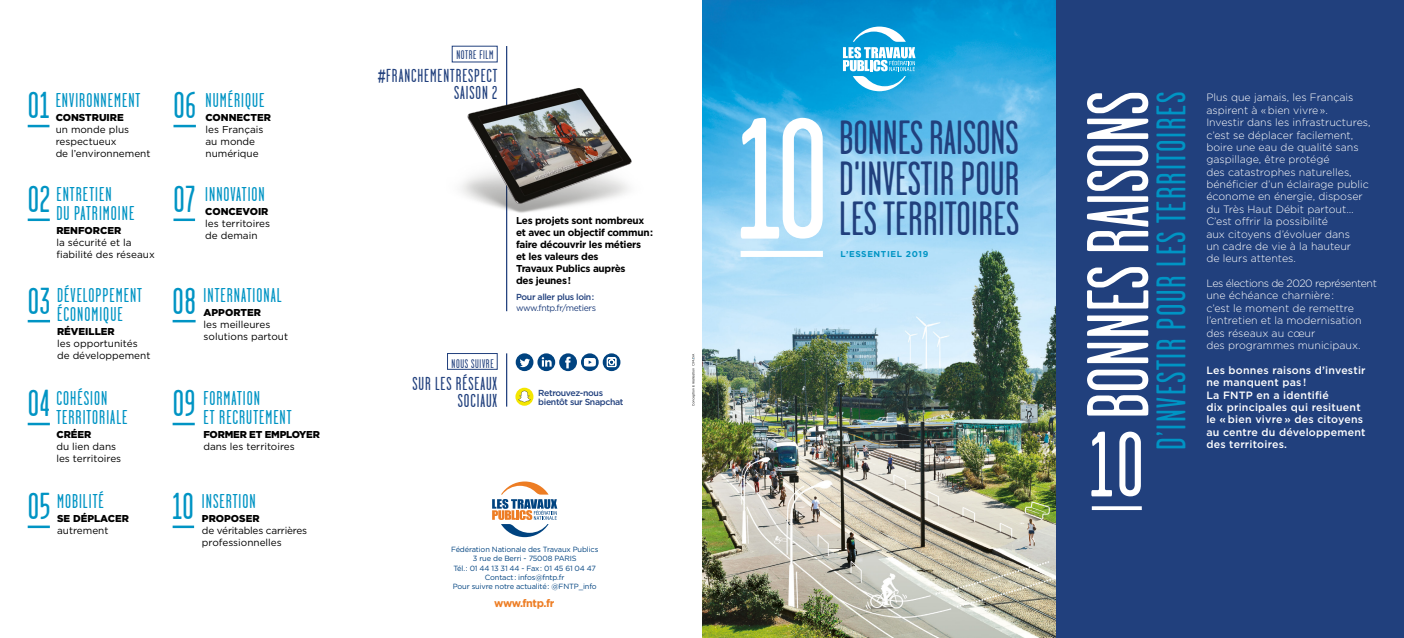
<style>
.page{position:relative;width:1404px;height:638px;background:#fff}
.page>*{position:absolute;margin:0;border:0;box-sizing:border-box;transform-origin:0 0}
.t1{font:172.5px "Garage Gothic";color:#fff}
.t2{font:92.5px "Garage Gothic";color:#fff}
.t3{font:87.5px "Garage Gothic";color:#fff}
.t4{font:47.88px/40.8px "Garage Gothic";letter-spacing:.005em;color:#21407d}
.t5{font:41.25px "Garage Gothic";letter-spacing:.04em;color:#0094c4}
.t6{font:37.5px "Garage Gothic";letter-spacing:.02em;color:#0094c4}
.t7{font:20px "Garage Gothic";letter-spacing:.05em;color:#0094c4}
.t8{font:18.75px/17px "Garage Gothic";letter-spacing:.05em;color:#21407d;text-align:right}
.t9{font:12.5px "Garage Gothic";letter-spacing:.05em;color:#21407d}
.t10{font:700 10.88px "Gotham";letter-spacing:-.04em;color:#ed7d24}
.t11{font:300 10.62px/12.4px "Gotham";color:#fff}
.t12{font:500 10.62px/12.4px "Gotham";letter-spacing:.02em;color:#fff}
.t13{font:10px/12px "Gotham";color:#000}
.t14{font:700 10px/12px "Gotham";letter-spacing:-.03em;color:#000}
.t15{font:10px/12px "Gotham";letter-spacing:-.02em;color:#000}
.t16{font:900 10px/12px "Gotham";color:#000}
.t17{font:8.75px/11.2px "Gotham";letter-spacing:-.04em;color:#21407d}
.t18{font:500 8.75px/8.8px "Gotham";letter-spacing:-.04em;color:#21407d}
.t19{font:700 8.5px "Gotham";letter-spacing:.07em;color:#0094c4}
.t20{font:7.5px "Gotham";letter-spacing:-.02em;color:#004380}
.s1{font-weight:900}
.s2{font-weight:400}
.s3{font-size:27.38px}
.s4{font-weight:500}
</style>
<div class="page">
<img style="left:702px;top:0;width:354px;height:638px">
<svg style="left:842px;top:27px;width:73px;height:64px"></svg>
<div style="left:740px;top:251px;width:82px;height:6px;background:#fff"></div>
<div style="left:1056px;top:0;width:347px;height:638px;background:#21407d"></div>
<svg style="left:1091px;top:506px;width:50px;height:4px"></svg>
<svg style="left:559px;top:353px;width:18px;height:18px"></svg>
<svg style="left:565px;top:357px;width:5px;height:11px"></svg>
<svg style="left:537px;top:353px;width:18px;height:18px"></svg>
<svg style="left:541px;top:357px;width:10px;height:9px"></svg>
<svg style="left:515px;top:353px;width:18px;height:18px"></svg>
<svg style="left:519px;top:359px;width:11px;height:8px"></svg>
<svg style="left:581px;top:353px;width:17px;height:18px"></svg>
<svg style="left:602px;top:353px;width:18px;height:18px"></svg>
<svg style="left:607px;top:358px;width:9px;height:9px"></svg>
<svg style="left:515px;top:388px;width:18px;height:18px"></svg>
<svg style="left:518px;top:391px;width:12px;height:11px"></svg>
<svg style="left:692px;top:354px;width:3px;height:52px"></svg>
<svg style="left:492px;top:481px;width:65px;height:56px"></svg>
<hr style="left:506px;top:353px;width:1px;height:53px;background:#21407d">
<hr style="left:506px;top:46px;width:1px;height:265px;background:#21407d">
<img style="left:451px;top:45px;width:181px;height:233px">
<div style="left:447px;top:353px;width:50px;height:16px;border:1px solid #21407d"></div>
<hr style="left:28px;top:125px;width:21px;height:2px;background:#0094c4">
<hr style="left:28px;top:218px;width:22px;height:3px;background:#0094c4">
<hr style="left:173px;top:218px;width:22px;height:3px;background:#0094c4">
<hr style="left:173px;top:125px;width:23px;height:2px;background:#0094c4">
<hr style="left:28px;top:320px;width:22px;height:2px;background:#0094c4">
<hr style="left:173px;top:423px;width:22px;height:2px;background:#0094c4">
<hr style="left:28px;top:423px;width:22px;height:2px;background:#0094c4">
<hr style="left:173px;top:320px;width:22px;height:2px;background:#0094c4">
<hr style="left:28px;top:525px;width:22px;height:3px;background:#0094c4">
<hr style="left:173px;top:525px;width:21px;height:3px;background:#0094c4">
<p class="t6" style="left:28px;top:86px;width:23px">01</p>
<p class="t7" style="left:56px;top:90px;width:86px">ENVIRONNEMENT</p>
<p class="t13" style="left:56px;top:111px;width:96px"><span class="s1">CONSTRUIRE<br></span>un monde plus respectueux<br>de l’environnement</p>
<p class="t6" style="left:173px;top:86px;width:24px">06</p>
<p class="t7" style="left:205px;top:90px;width:60px">NUMÉRIQUE</p>
<p class="t13" style="left:205px;top:111px;width:67px"><span class="s1">CONNECTER </span>les Français</p>
<p class="t13" style="left:205px;top:135px;width:55px">au monde numérique</p>
<p class="t6" style="left:28px;top:180px;width:24px">02</p>
<p class="t7" style="left:205px;top:184px;width:61px">INNOVATION</p>
<p class="t6" style="left:173px;top:180px;width:23px">07</p>
<p class="t7" style="left:56px;top:184px;width:57px">ENTRETIEN</p>
<p class="t7" style="left:56px;top:203px;width:79px">DU PATRIMOINE</p>
<p class="t13" style="left:56px;top:224px;width:100px"><span class="s1">RENFORCER<br></span>la sécurité et la fiabilité des réseaux</p>
<p class="t13" style="left:205px;top:205px;width:66px"><span class="s1">CONCEVOIR </span>les territoires de demain</p>
<p class="t6" style="left:28px;top:281px;width:24px">03</p>
<p class="t7" style="left:57px;top:285px;width:86px">DÉVELOPPEMENT</p>
<p class="t7" style="left:57px;top:304px;width:67px">ÉCONOMIQUE</p>
<p class="t13" style="left:57px;top:325px;width:95px"><span class="s1">RÉVEILLER<br></span>les opportunités de développement</p>
<p class="t7" style="left:56px;top:388px;width:52px">COHÉSION</p>
<p class="t7" style="left:56px;top:407px;width:73px">TERRITORIALE</p>
<p class="t13" style="left:56px;top:428px;width:66px"><span class="s1">CRÉER<br></span>du lien dans les territoires</p>
<p class="t6" style="left:28px;top:384px;width:24px">04</p>
<p class="t6" style="left:173px;top:281px;width:25px">08</p>
<p class="t7" style="left:204px;top:285px;width:80px">INTERNATIONAL</p>
<p class="t13" style="left:204px;top:306px;width:86px"><span class="s1">APPORTER<br></span>les meilleures solutions partout</p>
<p class="t6" style="left:173px;top:384px;width:24px">09</p>
<p class="t7" style="left:203px;top:388px;width:58px">FORMATION</p>
<p class="t7" style="left:203px;top:407px;width:90px">ET RECRUTEMENT</p>
<p class="t13" style="left:203px;top:428px;width:118px"><span class="s1">FORMER ET EMPLOYER </span>dans les territoires</p>
<p class="t7" style="left:57px;top:491px;width:48px">MOBILITÉ</p>
<p class="t16" style="left:57px;top:512px;width:73px">SE DÉPLACER <span class="s2">autrement</span></p>
<p class="t6" style="left:28px;top:487px;width:24px">05</p>
<p class="t7" style="left:202px;top:491px;width:55px">INSERTION</p>
<p class="t6" style="left:173px;top:487px;width:23px">10</p>
<p class="t15" style="left:202px;top:512px;width:107px"><span class="s1">PROPOSER<br></span>de véritables carrières professionnelles</p>
<p class="t9" style="left:456px;top:48px;width:39px">NOTRE FILM</p>
<p class="t8" style="left:377px;top:68px;width:121px"><span class="s3">#</span>FRANCHEMENTRESPECT<br>SAISON 2</p>
<p class="t9" style="left:451px;top:357px;width:44px">NOUS SUIVRE</p>
<p class="t8" style="left:412px;top:375px;width:86px">SUR LES RÉSEAUX<br>SOCIAUX</p>
<p class="t14" style="left:516px;top:214px;width:139px">Les projets sont nombreux et avec un objectif commun : faire découvrir les métiers</p>
<p class="t14" style="left:516px;top:250px;width:84px">et les valeurs des</p>
<p class="t14" style="left:516px;top:262px;width:111px">Travaux Publics auprès</p>
<p class="t14" style="left:516px;top:274px;width:56px">des jeunes !</p>
<p class="t17" style="left:516px;top:291px;width:81px"><span class="s4">Pour aller plus loin : </span>www.fntp.fr/metiers</p>
<p class="t18" style="left:538px;top:388px;width:87px">Retrouvez-nous bientôt sur Snapchat</p>
<p class="t20" style="left:451px;top:545px;width:149px">Fédération Nationale des Travaux Publics</p>
<p class="t20" style="left:473px;top:554px;width:105px">3 rue de Berri - 75008 PARIS</p>
<p class="t20" style="left:453px;top:563px;width:144px">Tél. : 01 44 13 31 44 - Fax : 01 45 61 04 47</p>
<p class="t20" style="left:485px;top:572px;width:81px">Contact : infos@fntp.fr</p>
<p class="t20" style="left:452px;top:581px;width:145px">Pour suivre notre actualité : @FNTP_info</p>
<p class="t10" style="left:494px;top:595px;width:61px">www.fntp.fr</p>
<p class="t1" style="left:737px;top:91px;width:93px">10</p>
<p class="t4" style="left:839px;top:118px;width:181px">BONNES RAISONS</p>
<p class="t4" style="left:839px;top:158px;width:182px">D'INVESTIR POUR<br>LES TERRITOIRES</p>
<p class="t19" style="left:840px;top:248px;width:89px">L’ESSENTIEL 2019</p>
<p class="t3" style="left:1073px;top:419px;width:329px;rotate:-90deg">BONNES RAISONS</p>
<p class="t5" style="left:1149px;top:450px;width:359px;rotate:-90deg">D’INVESTIR POUR LES TERRITOIRES</p>
<p class="t2" style="left:1089px;top:417px;width:56px">10</p>
<p class="t11" style="left:1206px;top:91px;width:166px">Plus que jamais, les Français aspirent à « bien vivre ».<br>Investir dans les infrastructures, c’est se déplacer facilement, boire une eau de qualité sans gaspillage, être protégé<br>des catastrophes naturelles, bénéficier d’un éclairage public économe en énergie, disposer du Très Haut Débit partout…<br>C’est offrir la possibilité<br>aux citoyens d’évoluer dans<br>un cadre de vie à la hauteur<br>de leurs attentes.</p>
<p class="t11" style="left:1206px;top:277px;width:172px">Les élections de 2020 représentent une échéance charnière :<br>c’est le moment de remettre l’entretien et la modernisation des réseaux au cœur<br>des programmes municipaux.</p>
<p class="t12" style="left:1206px;top:364px;width:161px">Les bonnes raisons d’investir ne manquent pas !<br>La FNTP en a identifié<br>dix principales qui resituent le « bien vivre » des citoyens au centre du développement des territoires.</p>
</div>
